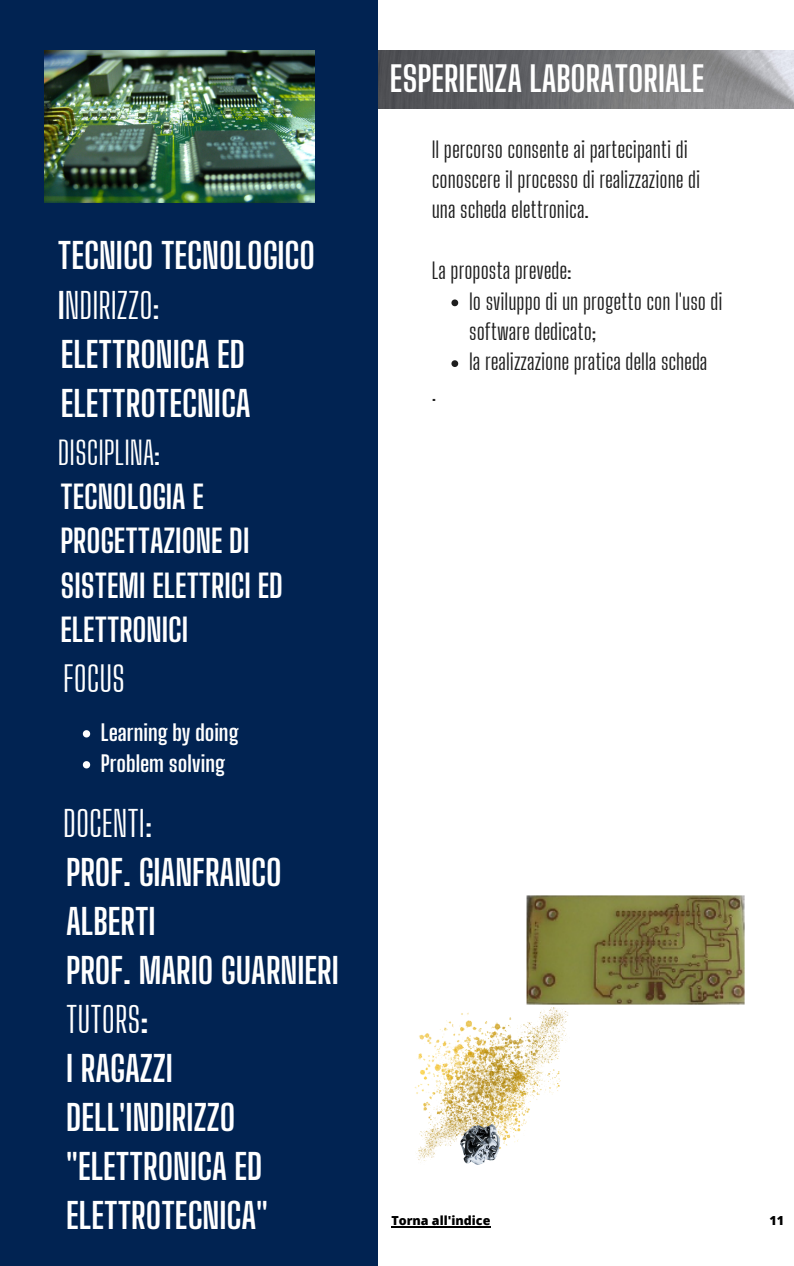
<style>
.page{position:relative;width:794px;height:1266px;background:#fff}
.page>*{position:absolute;margin:0;border:0;box-sizing:border-box;transform-origin:0 0}
.t1{font:700 35.25px/49px "Big Shoulders Display";color:#fff}
.t2{font:35.25px "Big Shoulders Display";color:#fff}
.t3{font:700 34.8px "Big Shoulders Display";color:#fff}
.t4{font:34.72px "Big Shoulders Display";color:#fff}
.t5{font:700 31.95px/44.5px "Big Shoulders Display";color:#fff}
.t6{font:31.88px "Big Shoulders Display";color:#fff}
.t7{font:700 22.2px/31px "Big Shoulders Display";color:#fff}
.t8{font:21.98px/30.4px "Big Shoulders Display";color:#1e1e1e}
.t9{font:800 12.45px "Open Sans";color:#000}
.s1{font-weight:400}
</style>
<div class="page">
<img style="left:377px;top:50px;width:416px;height:58px">
<div style="left:0;top:0;width:377px;height:1266px;background:#012352"></div>
<img style="left:45px;top:50px;width:269px;height:152px">
<img style="left:414px;top:1007px;width:154px;height:156px">
<img style="left:459px;top:1125px;width:40px;height:39px">
<img style="left:526px;top:895px;width:219px;height:110px">
<svg style="left:451px;top:299px;width:7px;height:7px"></svg>
<svg style="left:451px;top:360px;width:7px;height:7px"></svg>
<svg style="left:83px;top:730px;width:7px;height:7px"></svg>
<svg style="left:83px;top:761px;width:7px;height:7px"></svg>
<hr style="left:391px;top:1226px;width:99px;height:1px;background:#000">
<h1 class="t1" style="left:58px;top:231px;width:258px;line-height:49.4px">TECNICO TECNOLOGICO<br>I<span class="s1">NDIRIZZO:<br></span>ELETTRONICA ED<br>ELETTROTECNICA</h1>
<h3 class="t6" style="left:58px;top:433px;width:104px">DISCIPLINA:</h3>
<h3 class="t5" style="left:60px;top:474px;width:224px">TECNOLOGIA E<br>PROGETTAZIONE DI<br>SISTEMI ELETTRICI ED<br>ELETTRONICI</h3>
<h3 class="t4" style="left:63px;top:657px;width:63px">FOCUS</h3>
<p class="t7" style="left:101px;top:717px;width:139px">Learning by doing<br>Problem solving</p>
<h1 class="t2" style="left:63px;top:802px;width:91px">DOCENTI:</h1>
<h1 class="t1" style="left:66px;top:848px;width:274px">PROF. GIANFRANCO<br>ALBERTI<br>PROF. MARIO GUARNIERI<br><span class="s1">TUTORS</span>:<br>I RAGAZZI<br>DELL'INDIRIZZO "ELETTRONICA ED<br>ELETTROTECNICA"</h1>
<h2 class="t3" style="left:389px;top:58px;width:316px">ESPERIENZA LABORATORIALE</h2>
<p class="t8" style="left:431px;top:134px;width:270px">Il percorso consente ai partecipanti di conoscere il processo di realizzazione di una scheda elettronica.</p>
<p class="t8" style="left:431px;top:255px;width:141px">La proposta prevede:</p>
<p class="t8" style="left:431px;top:377px;width:6px">.</p>
<p class="t8" style="left:469px;top:286px;width:255px">lo sviluppo di un progetto con l'uso di software dedicato;<br>la realizzazione pratica della scheda</p>
<p class="t9" style="left:391px;top:1211px;width:100px">Torna all'indice</p>
<p class="t9" style="left:769px;top:1211px;width:16px">11</p>
</div>
